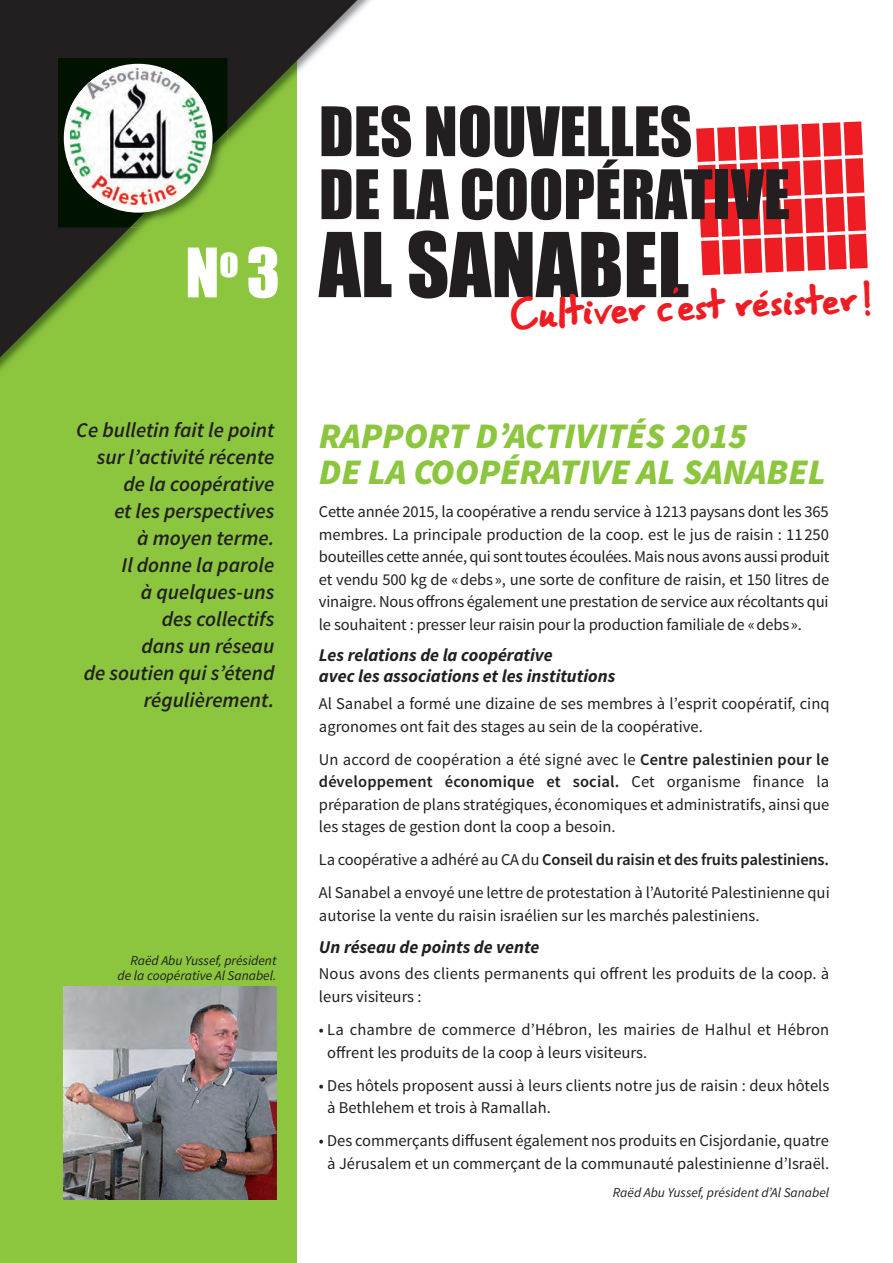
<style>
.page{position:relative;width:893px;height:1263px;background:#fff}
.page>*{position:absolute;margin:0;border:0;box-sizing:border-box;transform-origin:0 0}
.t1{font:82.5px "Impact";color:#231f20}
.t2{font:63px/63px "Impact";color:#231f20}
.t3{font:63px "Impact";color:#fff}
.t4{font:italic 900 36px/36px "Source Sans Pro";color:#8bc63e}
.t5{font:29.55px "Gorri Sans";color:#ee1d23}
.t6{font:italic 600 21px/27px "Source Sans Pro";color:#231f20;text-align:right}
.t7{font:italic 700 18px/21px "Source Sans Pro";color:#231f20}
.t8{font:16.5px/22.5px "Source Sans Pro";color:#231f20}
.t9{font:italic 13.5px/15px "Source Sans Pro";color:#231f20;text-align:right}
.s1{font-weight:600}
</style>
<div class="page">
<div style="left:0;top:0;width:297px;height:1263px;background:#8bc63e"></div>
<svg style="left:0;top:0;width:371px;height:371px"></svg>
<svg style="left:696px;top:121px;width:172px;height:155px"></svg>
<img style="left:58px;top:58px;width:169px;height:169px">
<div style="left:64px;top:64px;width:149px;height:149px;background:#fff;border-radius:50%"></div>
<img style="left:71px;top:69px;width:135px;height:136px">
<img style="left:64px;top:986px;width:212px;height:213px">
<h2 class="t3" style="left:185px;top:234px;width:96px">N<sup>o</sup>3</h2>
<p class="t6" style="left:76px;top:418px;width:200px">Ce bulletin fait le point sur l’activité récente de la coopérative<br>et les perspectives<br>à moyen terme.<br>Il donne la parole<br>à quelques-uns<br>des collectifs<br>dans un réseau<br>de soutien qui s’étend régulièrement.</p>
<p class="t9" style="left:118px;top:954px;width:160px">Raëd Abu Yussef, président de la coopérative Al Sanabel.</p>
<h2 class="t2" style="left:319px;top:99px;width:473px">DES NOUVELLES<br>DE LA COOPÉRATIVE</h2>
<h1 class="t1" style="left:319px;top:214px;width:372px">AL SANABEL</h1>
<h3 class="t5" style="left:509px;top:290px;width:363px;rotate:-2deg">C ultiver c’est résister !</h3>
<h3 class="t4" style="left:319px;top:421px;width:509px">RAPPORT D’ACTIVITÉS 2015<br>DE LA COOPÉRATIVE AL SANABEL</h3>
<p class="t8" style="left:319px;top:502px;width:512px;text-align:justify">Cette année 2015, la coopérative a rendu service à 1213 paysans dont les 365 membres. La principale production de la coop. est le jus de raisin : 11 250 bouteilles cette année, qui sont toutes écoulées. Mais nous avons aussi produit et vendu 500 kg de « debs », une sorte de confiture de raisin, et 150 litres de vinaigre. Nous offrons également une prestation de service aux récoltants qui le souhaitent : presser leur raisin pour la production familiale de «debs».</p>
<p class="t7" style="left:319px;top:646px;width:298px">Les relations de la coopérative<br>avec les associations et les institutions</p>
<p class="t8" style="left:319px;top:694px;width:512px">Al Sanabel a formé une dizaine de ses membres à l’esprit coopératif, cinq agronomes ont fait des stages au sein de la coopérative.</p>
<p class="t8" style="left:319px;top:749px;width:512px;text-align:justify">Un accord de coopération a été signé avec le <span class="s1">Centre palestinien pour le développement économique et social.</span> Cet organisme finance la préparation de plans stratégiques, économiques et administratifs, ainsi que les stages de gestion dont la coop a besoin.</p>
<p class="t8" style="left:319px;top:844px;width:512px;line-height:33.2px">La coopérative a adhéré au CA du <span class="s1">Conseil du raisin et des fruits palestiniens.<br></span>Al Sanabel a envoyé une lettre de protestation à l’Autorité Palestinienne qui</p>
<p class="t8" style="left:319px;top:905px;width:442px">autorise la vente du raisin israélien sur les marchés palestiniens.</p>
<p class="t7" style="left:319px;top:937px;width:222px">Un réseau de points de vente</p>
<p class="t8" style="left:319px;top:964px;width:512px">Nous avons des clients permanents qui offrent les produits de la coop. à leurs visiteurs :</p>
<p class="t8" style="left:327px;top:1019px;width:504px;text-indent:-8px">• La chambre de commerce d’Hébron, les mairies de Halhul et Hébron offrent les produits de la coop à leurs visiteurs.</p>
<p class="t8" style="left:327px;top:1075px;width:504px;text-indent:-8px">• Des hôtels proposent aussi à leurs clients notre jus de raisin : deux hôtels à Bethlehem et trois à Ramallah.</p>
<p class="t8" style="left:319px;top:1131px;width:512px;text-align:center">• Des commerçants diffusent également nos produits en Cisjordanie, quatre à Jérusalem et un commerçant de la communauté palestinienne d’Israël.</p>
<p class="t9" style="left:613px;top:1186px;width:218px">Raëd Abu Yussef, président d’Al Sanabel</p>
</div>
